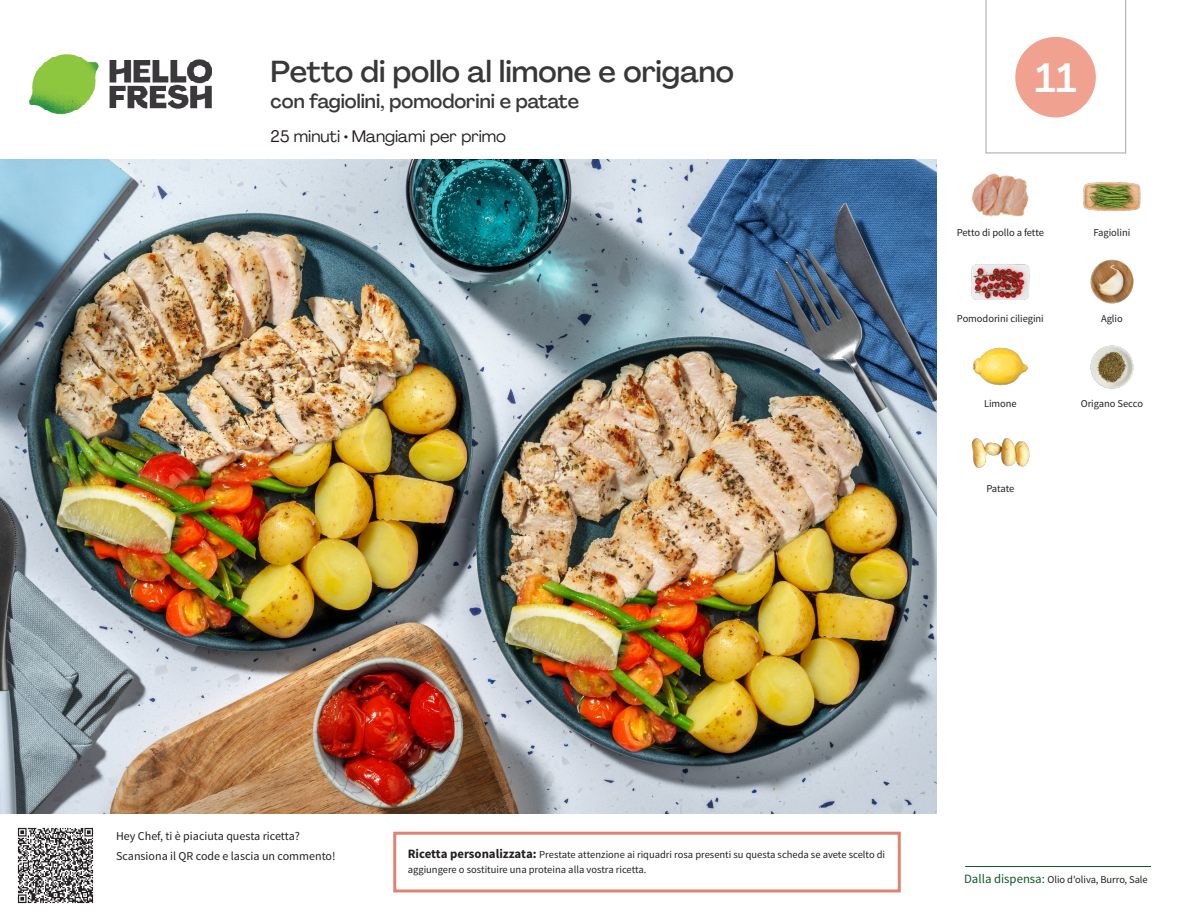
<style>
.page{position:relative;width:1188px;height:918px;background:#fff}
.page>*{position:absolute;margin:0;border:0;box-sizing:border-box;transform-origin:0 0}
._24_Recipe_Nr_Bag{font:500 40.5px "Agrandir";color:#fff}
._15_Titel_UK{font:500 30px "Agrandir";color:#383839}
._15_Titel_UK-2{font:500 19.5px "Agrandir";color:#383839}
._02_Box_Type{font:16.5px "Agrandir";color:#231f20}
._06_Before_Start{font:12px "Source Sans Pro";color:#231f20}
.STEP_Text_IT{font:10.5px/15px "Source Sans Pro";color:#231f20}
._18_FRONT_ingredients_UK{font:10.5px "Source Sans Pro";letter-spacing:-.005em;color:#231f20}
.t1{font:10.5px "Source Sans Variable";letter-spacing:-.005em;color:#231f20}
.s1{font-weight:700;font-size:12.75px}
.s2{font-family:"Source Sans Pro";font-size:12.75px;color:#0e572c}
</style>
<div class="page">
<img style="left:30px;top:54px;width:181px;height:61px">
<hr style="left:965px;top:866px;width:186px;height:1px;background:#0e572c">
<img style="left:0;top:159px;width:936px;height:655px">
<img style="left:1083px;top:182px;width:58px;height:30px">
<img style="left:972px;top:173px;width:57px;height:44px">
<img style="left:1090px;top:259px;width:44px;height:45px">
<img style="left:972px;top:264px;width:57px;height:36px">
<img style="left:1090px;top:345px;width:44px;height:44px">
<img style="left:972px;top:347px;width:56px;height:39px">
<img style="left:972px;top:438px;width:57px;height:30px">
<img style="left:17px;top:827px;width:77px;height:77px">
<div style="left:393px;top:832px;width:508px;height:60px;border:3px solid #df8272"></div>
<svg style="left:985px;top:0;width:141px;height:154px"></svg>
<p class="_15_Titel_UK" style="left:271px;top:53px;width:465px">Petto di pollo al limone e origano</p>
<p class="_15_Titel_UK-2" style="left:271px;top:89px;width:310px">con fagiolini, pomodorini e patate</p>
<p class="_02_Box_Type" style="left:271px;top:126px;width:237px">25 minuti • Mangiami per primo</p>
<p class="_24_Recipe_Nr_Bag" style="left:1035px;top:53px;width:43px">11</p>
<p class="_18_FRONT_ingredients_UK" style="left:957px;top:226px;width:89px">Petto di pollo a fette</p>
<p class="_18_FRONT_ingredients_UK" style="left:1093px;top:226px;width:38px">Fagiolini</p>
<p class="_18_FRONT_ingredients_UK" style="left:957px;top:312px;width:88px">Pomodorini ciliegini</p>
<p class="_18_FRONT_ingredients_UK" style="left:1101px;top:312px;width:23px">Aglio</p>
<p class="_18_FRONT_ingredients_UK" style="left:984px;top:397px;width:34px">Limone</p>
<p class="_18_FRONT_ingredients_UK" style="left:1081px;top:397px;width:64px">Origano Secco</p>
<p class="_18_FRONT_ingredients_UK" style="left:986px;top:482px;width:30px">Patate</p>
<p class="_06_Before_Start" style="left:116px;top:829px;width:185px">Hey Chef, ti è piaciuta questa ricetta?</p>
<p class="_06_Before_Start" style="left:116px;top:848px;width:221px">Scansiona il QR code e lascia un commento!</p>
<p class="STEP_Text_IT" style="left:408px;top:847px;width:479px"><span class="s1">Ricetta personalizzata:</span> Prestate attenzione ai riquadri rosa presenti su questa scheda se avete scelto di aggiungere o sostituire una proteina alla vostra ricetta.</p>
<p class="t1" style="left:964px;top:873px;width:185px"><span class="s2">Dalla dispensa:</span> Olio d'oliva, Burro, Sale</p>
</div>
